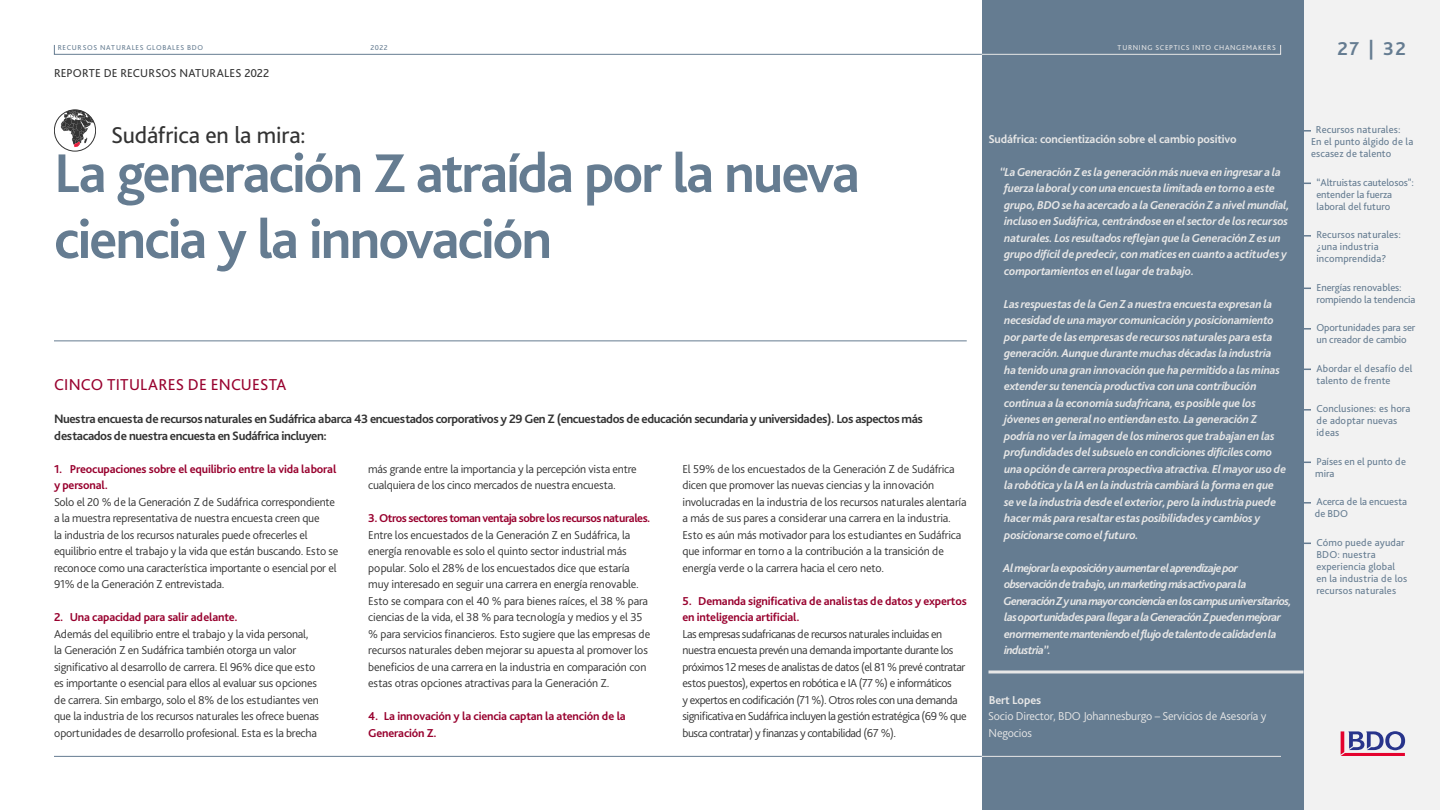
<style>
.page{position:relative;width:1440px;height:810px;background:#fff}
.page>*{position:absolute;margin:0;border:0;box-sizing:border-box;transform-origin:0 0}
.Headline_1_-_CP{font:700 57px/66px "Bliss Pro";letter-spacing:-.035em;color:#657c91}
.Headline_2{font:24px "Bliss Pro";letter-spacing:-.01em;color:#333}
.t1{font:700 19.5px "Bliss Pro";color:#657c91}
.Headline_3{font:16.5px "Bliss Pro";letter-spacing:.01em;color:#98002e}
.Headline_4{font:700 12.75px/16.5px "Bliss Pro";letter-spacing:-.035em;color:#333}
.Para{font:300 12px/16.5px "Bliss Pro";letter-spacing:-.02em;color:#333}
.Body_quote{font:italic 700 12px/16.5px "Bliss Pro";letter-spacing:-.02em;color:#e7e7e7}
.Para-2{font:300 12px/16.5px "Bliss Pro";letter-spacing:-.04em;color:#333}
.Body_quote-2{font:italic 700 12px/16.5px "Bliss Pro";letter-spacing:-.05em;color:#e7e7e7}
.Headline_5{font:700 12px/16.5px "Bliss Pro";letter-spacing:-.015em;color:#98002e}
.Para-3{font:300 12px/16.5px "Bliss Pro";letter-spacing:-.015em;color:#e7e7e7}
.Headline_5-2{font:700 12px "Bliss Pro";letter-spacing:-.015em;color:#e7e7e7}
.t2{font:12px "Bliss Pro";letter-spacing:.01em;color:#333}
.t3{font:10.5px/12px "Bliss Pro";letter-spacing:.01em;color:#657c91}
.t4{font:10.5px/12px "Bliss Pro";letter-spacing:-.01em;color:#657c91}
.t5{font:7.5px "Bliss Pro";letter-spacing:.085em;color:#657c91}
.page_details{font:7.5px "Bliss Pro";letter-spacing:.085em;color:#e7e7e7}
.s1{font-weight:700;color:#98002e}
.s2{font-weight:700}
</style>
<div class="page">
<div style="left:1304px;top:0;width:136px;height:810px;background:#f2f2f2"></div>
<svg style="left:1304px;top:130px;width:7px;height:2px"></svg>
<svg style="left:1304px;top:235px;width:7px;height:2px"></svg>
<svg style="left:1304px;top:328px;width:7px;height:2px"></svg>
<svg style="left:1304px;top:409px;width:7px;height:2px"></svg>
<svg style="left:1304px;top:502px;width:7px;height:2px"></svg>
<svg style="left:1341px;top:731px;width:64px;height:25px"></svg>
<div style="left:982px;top:0;width:322px;height:810px;background:#657c91"></div>
<hr style="left:54px;top:756px;width:1227px;height:1px;background:#657c91">
<div style="left:54px;top:45px;width:1227px;height:10px;border:1px solid #657c91"></div>
<hr style="left:54px;top:340px;width:913px;height:1px;background:#657c91">
<svg style="left:988px;top:670px;width:316px;height:4px"></svg>
<hr style="left:982px;top:756px;width:299px;height:1px;background:#e7e7e7">
<svg style="left:981px;top:45px;width:300px;height:10px"></svg>
<svg style="left:61px;top:110px;width:35px;height:37px"></svg>
<div style="left:54px;top:110px;width:42px;height:42px;border:1px solid #333;border-radius:50%"></div>
<p class="t5" style="left:58px;top:43px;width:147px">RECURSOS NATURALES GLOBALES BDO</p>
<p class="page_details" style="left:1118px;top:43px;width:160px">TURNING SCEPTICS INTO CHANGEMAKERS</p>
<p class="t5" style="left:370px;top:43px;width:19px">2022</p>
<p class="t2" style="left:54px;top:65px;width:217px">REPORTE DE RECURSOS NATURALES 2022</p>
<p class="Headline_2" style="left:111px;top:120px;width:196px">Sudáfrica en la mira:</p>
<p class="Headline_1_-_CP" style="left:54px;top:139px;width:808px">La generación Z atraída por la nueva ciencia y la innovación</p>
<p class="Headline_3" style="left:54px;top:374px;width:234px">CINCO TITULARES DE ENCUESTA</p>
<p class="Headline_4" style="left:54px;top:410px;width:870px">Nuestra encuesta de recursos naturales en Sudáfrica abarca 43 encuestados corporativos y 29 Gen Z (encuestados de educación secundaria y universidades). Los aspectos más destacados de nuestra encuesta en Sudáfrica incluyen:</p>
<p class="Headline_5" style="left:54px;top:460px;width:284px">1. Preocupaciones sobre el equilibrio entre la vida laboral y personal.</p>
<p class="Para" style="left:54px;top:493px;width:286px">Solo el 20 % de la Generación Z de Sudáfrica correspondiente a la muestra representativa de nuestra encuesta creen que<br>la industria de los recursos naturales puede ofrecerles el equilibrio entre el trabajo y la vida que están buscando. Esto se reconoce como una característica importante o esencial por el 91% de la Generación Z entrevistada.</p>
<p class="Headline_5" style="left:54px;top:608px;width:185px">2. Una capacidad para salir adelante.</p>
<p class="Para" style="left:54px;top:625px;width:267px">Además del equilibrio entre el trabajo y la vida personal, la Generación Z en Sudáfrica también otorga un valor significativo al desarrollo de carrera. El 96% dice que esto es importante o esencial para ellos al evaluar sus opciones de carrera. Sin embargo, solo el 8% de los estudiantes ven que la industria de los recursos naturales les ofrece buenas oportunidades de desarrollo profesional. Esta es la brecha</p>
<p class="Para" style="left:368px;top:460px;width:270px">más grande entre la importancia y la percepción vista entre cualquiera de los cinco mercados de nuestra encuesta.</p>
<p class="Para" style="left:368px;top:509px;width:284px"><span class="s1">3. Otros sectores toman ventaja sobre los recursos naturales.<br></span>Entre los encuestados de la Generación Z en Sudáfrica, la energía renovable es solo el quinto sector industrial más popular. Solo el 28% de los encuestados dice que estaría muy interesado en seguir una carrera en energía renovable.<br>Esto se compara con el 40 % para bienes raíces, el 38 % para ciencias de la vida, el 38 % para tecnología y medios y el 35 % para servicios financieros. Esto sugiere que las empresas de recursos naturales deben mejorar su apuesta al promover los beneficios de una carrera en la industria en comparación con estas otras opciones atractivas para la Generación Z.</p>
<p class="Headline_5" style="left:368px;top:707px;width:259px">4. La innovación y la ciencia captan la atención de la<br>Generación Z.</p>
<p class="Para" style="left:682px;top:460px;width:286px">El 59% de los encuestados de la Generación Z de Sudáfrica dicen que promover las nuevas ciencias y la innovación involucradas en la industria de los recursos naturales alentaría a más de sus pares a considerar una carrera en la industria.<br>Esto es aún más motivador para los estudiantes en Sudáfrica que informar en torno a la contribución a la transición de energía verde o la carrera hacia el cero neto.</p>
<p class="Headline_5" style="left:682px;top:592px;width:286px">5. Demanda significativa de analistas de datos y expertos en inteligencia artificial.</p>
<p class="Para-2" style="left:682px;top:625px;width:286px">Las empresas sudafricanas de recursos naturales incluidas en nuestra encuesta prevén una demanda importante durante los próximos 12 meses de analistas de datos (el 81 % prevé contratar estos puestos), expertos en robótica e IA (77 %) e informáticos<br>y expertos en codificación (71 %). Otros roles con una demanda significativa en Sudáfrica incluyen la gestión estratégica (69 % que busca contratar) y finanzas y contabilidad (67 %).</p>
<p class="Headline_5-2" style="left:988px;top:131px;width:250px">Sudáfrica: concientización sobre el cambio positivo</p>
<p class="Body_quote" style="left:1004px;top:163px;width:287px;text-indent:-4px">“La Generación Z es la generación más nueva en ingresar a la fuerza laboral y con una encuesta limitada en torno a este grupo, BDO se ha acercado a la Generación Z a nivel mundial, incluso en Sudáfrica, centrándose en el sector de los recursos naturales. Los resultados reflejan que la Generación Z es un grupo difícil de predecir, con matices en cuanto a actitudes y comportamientos en el lugar de trabajo.</p>
<p class="Body_quote" style="left:1004px;top:295px;width:284px">Las respuestas de la Gen Z a nuestra encuesta expresan la necesidad de una mayor comunicación y posicionamiento por parte de las empresas de recursos naturales para esta generación. Aunque durante muchas décadas la industria ha tenido una gran innovación que ha permitido a las minas extender su tenencia productiva con una contribución continua a la economía sudafricana, es posible que los jóvenes en general no entiendan esto. La generación Z podría no ver la imagen de los mineros que trabajan en las profundidades del subsuelo en condiciones difíciles como una opción de carrera prospectiva atractiva. El mayor uso de la robótica y la IA en la industria cambiará la forma en que se ve la industria desde el exterior, pero la industria puede hacer más para resaltar estas posibilidades y cambios y posicionarse como el futuro.</p>
<p class="Body_quote-2" style="left:1003px;top:559px;width:290px">Al mejorar la exposición y aumentar el aprendizaje por observación de trabajo, un marketing más activo para la Generación Z y una mayor conciencia en los campus universitarios, las oportunidades para llegar a la Generación Z pueden mejorar enormemente manteniendo el flujo de talento de calidad en la industria”.</p>
<p class="Para-3" style="left:988px;top:691px;width:280px"><span class="s2">Bert Lopes<br></span>Socio Director, BDO Johannesburgo – Servicios de Asesoría y<br>Negocios</p>
<h3 class="t1" style="left:1338px;top:37px;width:70px">27 | 32</h3>
<p class="t3" style="left:1311px;top:124px;width:104px;text-indent:5px">Recursos naturales:<br>En el punto álgido de la escasez de talento</p>
<p class="t4" style="left:1316px;top:176px;width:99px">“Altruistas cautelosos": entender la fuerza laboral del futuro</p>
<p class="t3" style="left:1316px;top:229px;width:86px">Recursos naturales: ¿una industria incomprendida?</p>
<p class="t4" style="left:1316px;top:281px;width:100px">Energías renovables: rompiendo la tendencia</p>
<p class="t4" style="left:1316px;top:322px;width:100px">Oportunidades para ser un creador de cambio</p>
<p class="t3" style="left:1316px;top:362px;width:98px">Abordar el desafío del talento de frente</p>
<p class="t3" style="left:1316px;top:403px;width:95px">Conclusiones: es hora de adoptar nuevas ideas</p>
<p class="t3" style="left:1315px;top:455px;width:92px">Países en el punto de mira</p>
<p class="t4" style="left:1315px;top:496px;width:94px">Acerca de la encuesta de BDO</p>
<p class="t3" style="left:1316px;top:536px;width:92px">Cómo puede ayudar<br>BDO: nuestra experiencia global en la industria de los recursos naturales</p>
</div>
